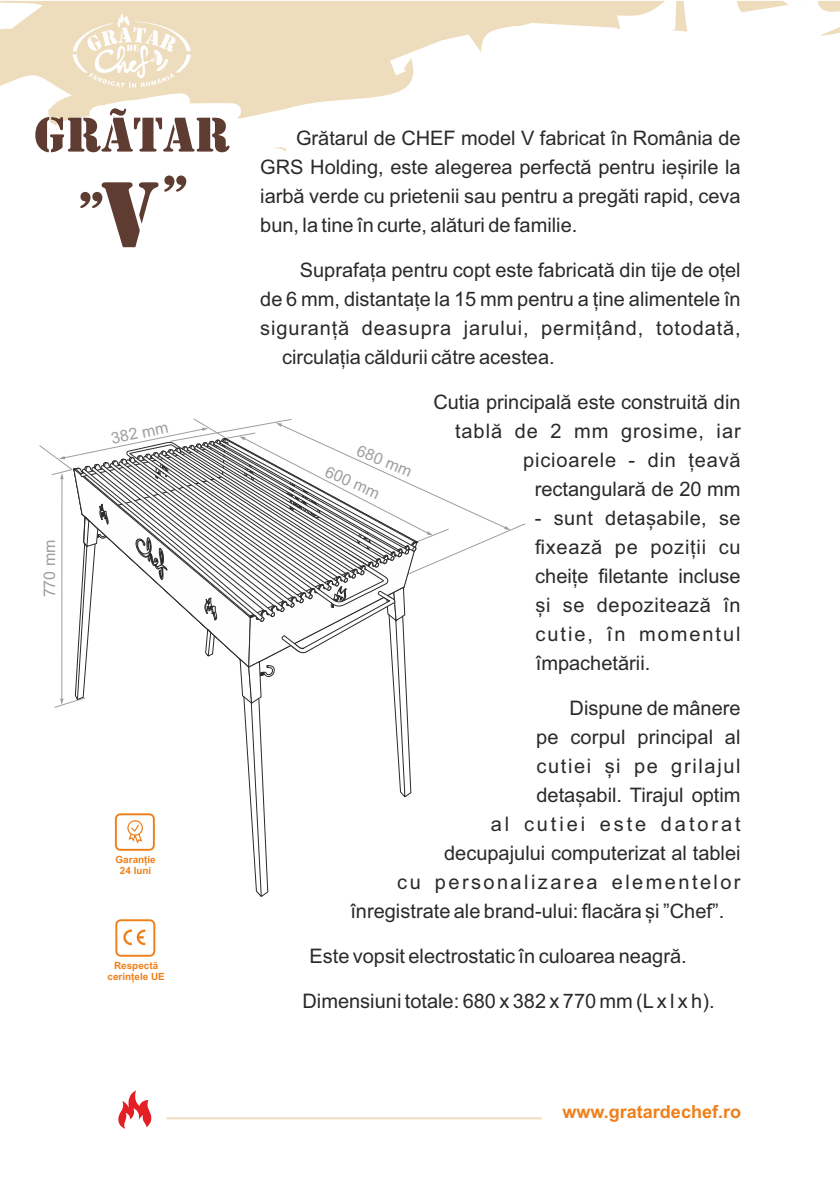
<style>
.page{position:relative;width:840px;height:1191px;background:#fff}
.page>*{position:absolute;margin:0;border:0;box-sizing:border-box;transform-origin:0 0}
.t1{font:97.2px "Stencil";color:#5e3c32}
.t2{font:50.8px "Stencil";color:#5e3c32}
.t3{font:20px/29px "Arial";color:#2b2a29;text-align:justify}
.t4{font:20px "Arial";letter-spacing:.04em;color:#2b2a29}
.t5{font:20px "Arial";letter-spacing:.12em;color:#2b2a29}
.t6{font:20px "Arial";letter-spacing:.145em;color:#2b2a29}
.t7{font:20px "Arial";letter-spacing:.08em;color:#2b2a29}
.t8{font:700 18px "Arial";color:#ef7f1a}
.t9{font:16px "Arial";color:#9d9e9e}
.t10{font:700 10px/11px "Arial";color:#ef7f1a;text-align:center}
</style>
<div class="page">
<svg style="left:0;top:1px;width:839px;height:150px"></svg>
<svg style="left:73px;top:13px;width:118px;height:74px"></svg>
<svg style="left:115px;top:919px;width:40px;height:37px"></svg>
<svg style="left:39px;top:418px;width:486px;height:479px"></svg>
<svg style="left:166px;top:1117px;width:375px;height:2px"></svg>
<svg style="left:118px;top:1090px;width:34px;height:38px"></svg>
<h2 class="t2" style="left:34px;top:104px;width:197px">GRÃTAR</h2>
<h1 class="t1" style="left:100px;top:157px;width:91px">V<sup>”</sup></h1>
<h2 class="t2" style="left:77px;top:179px;width:30px">”</h2>
<p class="t9" style="left:44px;top:597px;width:59px;rotate:-90deg">770 mm</p>
<p class="t9" style="left:110px;top:432px;width:59px;rotate:-12deg">382 mm</p>
<p class="t10" style="left:115px;top:854px;width:42px">Garanție<br>24 luni</p>
<p class="t10" style="left:107px;top:960px;width:59px">Respectă cerințele UE</p>
<p class="t3" style="left:260px;top:125px;width:481px;text-indent:36px">Grătarul de CHEF model V fabricat în România de GRS Holding, este alegerea perfectă pentru ieșirile la iarbă verde cu prietenii sau pentru a pregăti rapid, ceva bun, la tine în curte, alături de familie.</p>
<p class="t3" style="left:299px;top:257px;width:442px">Suprafața pentru copt este fabricată din tije de oțel</p>
<p class="t3" style="left:260px;top:286px;width:481px">de 6 mm, distantațe la 15 mm pentru a ține alimentele în</p>
<p class="t4" style="left:260px;top:320px;width:481px">siguranță deasupra jarului, permițând, totodată,</p>
<p class="t3" style="left:282px;top:344px;width:274px">circulația căldurii către acestea.</p>
<p class="t3" style="left:433px;top:389px;width:308px;text-align:right">Cutia principală este construită din tablă de 2 mm grosime, iar picioarele - din țeavă rectangulară de 20 mm</p>
<p class="t3" style="left:534px;top:505px;width:207px">- sunt detașabile, se fixează pe poziții cu cheițe filetante incluse și se depozitează în cutie, în momentul împachetării.</p>
<p class="t3" style="left:569px;top:695px;width:172px">Dispune de mânere</p>
<p class="t3" style="left:536px;top:724px;width:206px">pe corpul principal al</p>
<p class="t7" style="left:536px;top:758px;width:206px">cutiei și pe grilajul</p>
<p class="t3" style="left:536px;top:782px;width:205px">detașabil. Tirajul optim</p>
<p class="t6" style="left:490px;top:816px;width:251px">al cutiei este datorat</p>
<p class="t3" style="left:444px;top:840px;width:298px">decupajului computerizat al tablei</p>
<p class="t5" style="left:397px;top:874px;width:345px">cu personalizarea elementelor</p>
<p class="t3" style="left:350px;top:898px;width:375px">înregistrate ale brand-ului: flacăra și ”Chef”.</p>
<p class="t3" style="left:309px;top:943px;width:378px">Este vopsit electrostatic în culoarea neagră.</p>
<p class="t3" style="left:302px;top:988px;width:413px">Dimensiuni totale: 680 x 382 x 770 mm (Lx l x h).</p>
<p class="t9" style="left:359px;top:444px;width:59px;rotate:22deg">680 mm</p>
<p class="t9" style="left:328px;top:465px;width:59px;rotate:24deg">600 mm</p>
<p class="t8" style="left:562px;top:1104px;width:180px">www.gratardechef.ro</p>
</div>
